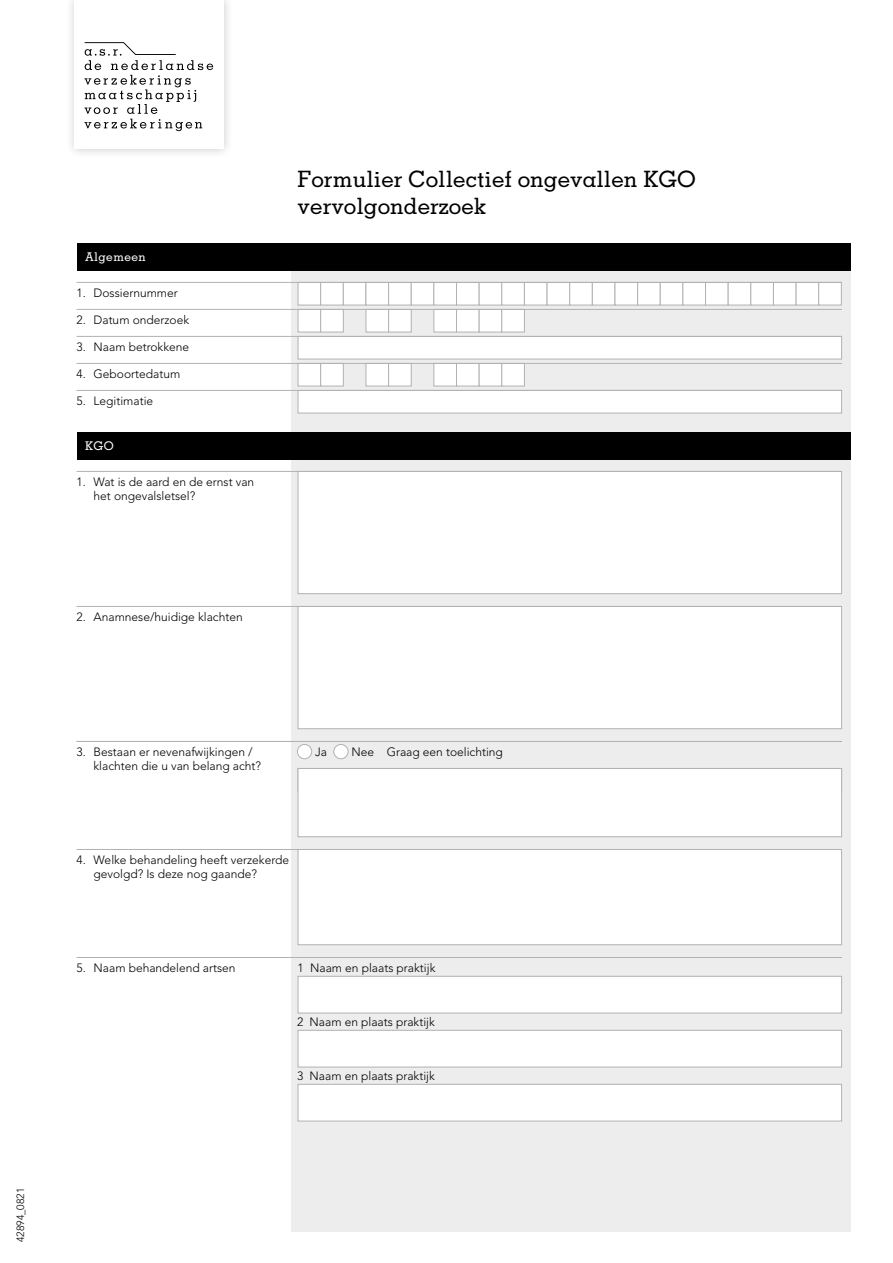
<style>
.page{position:relative;width:893px;height:1263px;background:#fff}
.page>*{position:absolute;margin:0;border:0;box-sizing:border-box;transform-origin:0 0}
.t1{font:500 22.5px/27px "Memphis LT Std";color:#000}
.t2{font:300 12px/13.5px "Avenir LT Std";color:#000}
.t3{font:500 12px "Memphis LT Std";letter-spacing:.035em;color:#fff}
.t4{font:300 10.5px "Avenir LT Std";color:#000}
</style>
<div class="page">
<div style="left:291px;top:246px;width:559px;height:986px;background:#ededed"></div>
<div style="left:297px;top:744px;width:15px;height:15px;background:#fff;border-radius:50%"></div>
<div style="left:297px;top:744px;width:15px;height:15px;border:1px solid #b3b2b2;border-radius:50%"></div>
<div style="left:334px;top:744px;width:14px;height:15px;background:#fff;border-radius:50%"></div>
<div style="left:333px;top:744px;width:15px;height:15px;border:1px solid #b3b2b2;border-radius:50%"></div>
<div style="left:77px;top:243px;width:773px;height:27px;background:#000"></div>
<div style="left:298px;top:282px;width:23px;height:23px;background:#fff;border:1px solid #b3b2b2"></div>
<div style="left:320px;top:282px;width:24px;height:23px;background:#fff;border:1px solid #b3b2b2"></div>
<div style="left:343px;top:282px;width:23px;height:23px;background:#fff;border:1px solid #b3b2b2"></div>
<div style="left:366px;top:282px;width:23px;height:23px;background:#fff;border:1px solid #b3b2b2"></div>
<div style="left:388px;top:282px;width:24px;height:23px;background:#fff;border:1px solid #b3b2b2"></div>
<div style="left:411px;top:282px;width:23px;height:23px;background:#fff;border:1px solid #b3b2b2"></div>
<div style="left:433px;top:282px;width:24px;height:23px;background:#fff;border:1px solid #b3b2b2"></div>
<div style="left:456px;top:282px;width:23px;height:23px;background:#fff;border:1px solid #b3b2b2"></div>
<div style="left:479px;top:282px;width:23px;height:23px;background:#fff;border:1px solid #b3b2b2"></div>
<div style="left:501px;top:282px;width:24px;height:23px;background:#fff;border:1px solid #b3b2b2"></div>
<div style="left:524px;top:282px;width:23px;height:23px;background:#fff;border:1px solid #b3b2b2"></div>
<div style="left:547px;top:282px;width:23px;height:23px;background:#fff;border:1px solid #b3b2b2"></div>
<div style="left:569px;top:282px;width:24px;height:23px;background:#fff;border:1px solid #b3b2b2"></div>
<div style="left:592px;top:282px;width:23px;height:23px;background:#fff;border:1px solid #b3b2b2"></div>
<div style="left:615px;top:282px;width:23px;height:23px;background:#fff;border:1px solid #b3b2b2"></div>
<div style="left:637px;top:282px;width:24px;height:23px;background:#fff;border:1px solid #b3b2b2"></div>
<div style="left:660px;top:282px;width:23px;height:23px;background:#fff;border:1px solid #b3b2b2"></div>
<div style="left:682px;top:282px;width:24px;height:23px;background:#fff;border:1px solid #b3b2b2"></div>
<div style="left:705px;top:282px;width:23px;height:23px;background:#fff;border:1px solid #b3b2b2"></div>
<div style="left:728px;top:282px;width:23px;height:23px;background:#fff;border:1px solid #b3b2b2"></div>
<div style="left:750px;top:282px;width:24px;height:23px;background:#fff;border:1px solid #b3b2b2"></div>
<div style="left:773px;top:282px;width:23px;height:23px;background:#fff;border:1px solid #b3b2b2"></div>
<div style="left:796px;top:282px;width:23px;height:23px;background:#fff;border:1px solid #b3b2b2"></div>
<div style="left:818px;top:282px;width:24px;height:23px;background:#fff;border:1px solid #b3b2b2"></div>
<hr style="left:77px;top:282px;width:765px;height:1px;background:#b3b2b2">
<div style="left:298px;top:309px;width:23px;height:23px;background:#fff;border:1px solid #b3b2b2"></div>
<div style="left:320px;top:309px;width:24px;height:23px;background:#fff;border:1px solid #b3b2b2"></div>
<div style="left:366px;top:309px;width:23px;height:23px;background:#fff;border:1px solid #b3b2b2"></div>
<div style="left:388px;top:309px;width:24px;height:23px;background:#fff;border:1px solid #b3b2b2"></div>
<div style="left:433px;top:309px;width:24px;height:23px;background:#fff;border:1px solid #b3b2b2"></div>
<div style="left:456px;top:309px;width:23px;height:23px;background:#fff;border:1px solid #b3b2b2"></div>
<div style="left:479px;top:309px;width:23px;height:23px;background:#fff;border:1px solid #b3b2b2"></div>
<div style="left:501px;top:309px;width:24px;height:23px;background:#fff;border:1px solid #b3b2b2"></div>
<hr style="left:77px;top:309px;width:765px;height:1px;background:#b3b2b2">
<div style="left:298px;top:336px;width:544px;height:23px;background:#fff;border:1px solid #b3b2b2"></div>
<hr style="left:77px;top:336px;width:765px;height:1px;background:#b3b2b2">
<div style="left:298px;top:363px;width:23px;height:23px;background:#fff;border:1px solid #b3b2b2"></div>
<div style="left:320px;top:363px;width:24px;height:23px;background:#fff;border:1px solid #b3b2b2"></div>
<div style="left:366px;top:363px;width:23px;height:23px;background:#fff;border:1px solid #b3b2b2"></div>
<div style="left:388px;top:363px;width:24px;height:23px;background:#fff;border:1px solid #b3b2b2"></div>
<div style="left:433px;top:363px;width:24px;height:23px;background:#fff;border:1px solid #b3b2b2"></div>
<div style="left:456px;top:363px;width:23px;height:23px;background:#fff;border:1px solid #b3b2b2"></div>
<div style="left:479px;top:363px;width:23px;height:23px;background:#fff;border:1px solid #b3b2b2"></div>
<div style="left:501px;top:363px;width:24px;height:23px;background:#fff;border:1px solid #b3b2b2"></div>
<hr style="left:77px;top:363px;width:765px;height:1px;background:#b3b2b2">
<div style="left:77px;top:432px;width:773px;height:27px;background:#000"></div>
<div style="left:298px;top:390px;width:544px;height:23px;background:#fff;border:1px solid #b3b2b2"></div>
<hr style="left:77px;top:390px;width:765px;height:1px;background:#b3b2b2">
<div style="left:298px;top:471px;width:544px;height:123px;background:#fff;border:1px solid #b3b2b2"></div>
<hr style="left:77px;top:471px;width:765px;height:1px;background:#b3b2b2">
<div style="left:298px;top:606px;width:544px;height:123px;background:#fff;border:1px solid #b3b2b2"></div>
<hr style="left:77px;top:606px;width:765px;height:1px;background:#b3b2b2">
<div style="left:298px;top:768px;width:544px;height:69px;background:#fff;border:1px solid #b3b2b2"></div>
<hr style="left:77px;top:741px;width:765px;height:1px;background:#b3b2b2">
<div style="left:298px;top:849px;width:544px;height:96px;background:#fff;border:1px solid #b3b2b2"></div>
<hr style="left:77px;top:849px;width:765px;height:1px;background:#b3b2b2">
<hr style="left:77px;top:957px;width:765px;height:1px;background:#b3b2b2">
<div style="left:298px;top:976px;width:544px;height:37px;background:#fff;border:1px solid #b3b2b2"></div>
<div style="left:298px;top:1030px;width:544px;height:37px;background:#fff;border:1px solid #b3b2b2"></div>
<div style="left:298px;top:1084px;width:544px;height:37px;background:#fff;border:1px solid #b3b2b2"></div>
<div style="left:64px;top:0;width:170px;height:159px;background:#000;opacity:.2"></div>
<div style="left:74px;top:0;width:150px;height:149px;background:#fff"></div>
<svg style="left:84px;top:42px;width:129px;height:89px"></svg>
<p class="t4" style="left:14px;top:1242px;width:56px;rotate:-90deg">42894_0821</p>
<p class="t3" style="left:85px;top:249px;width:62px">Algemeen</p>
<p class="t2" style="left:77px;top:286px;width:103px">1. Dossiernummer</p>
<p class="t2" style="left:77px;top:313px;width:114px">2. Datum onderzoek</p>
<p class="t2" style="left:77px;top:340px;width:114px">3. Naam betrokkene</p>
<p class="t2" style="left:77px;top:367px;width:105px">4. Geboortedatum</p>
<p class="t2" style="left:77px;top:394px;width:78px">5. Legitimatie</p>
<p class="t3" style="left:85px;top:438px;width:30px">KGO</p>
<p class="t2" style="left:94px;top:475px;width:162px;text-indent:-17px">1. Wat is de aard en de ernst van het ongevalsletsel?</p>
<p class="t2" style="left:77px;top:610px;width:168px">2. Anamnese/huidige klachten</p>
<h1 class="t1" style="left:298px;top:166px;width:400px">Formulier Collectief ongevallen KGO vervolgonderzoek</h1>
<p class="t2" style="left:77px;top:745px;width:178px">3. Bestaan er nevenafwijkingen /</p>
<p class="t2" style="left:315px;top:745px;width:14px">Ja</p>
<p class="t2" style="left:352px;top:745px;width:153px">Nee Graag een toelichting</p>
<p class="t2" style="left:94px;top:759px;width:169px">klachten die u van belang acht?</p>
<p class="t2" style="left:94px;top:853px;width:197px;text-indent:-17px">4. Welke behandeling heeft verzekerde gevolgd? Is deze nog gaande?</p>
<p class="t2" style="left:77px;top:961px;width:161px">5. Naam behandelend artsen</p>
<p class="t2" style="left:298px;top:961px;width:139px">1 Naam en plaats praktijk</p>
<p class="t2" style="left:297px;top:1015px;width:139px">2 Naam en plaats praktijk</p>
<p class="t2" style="left:297px;top:1069px;width:139px">3 Naam en plaats praktijk</p>
</div>
